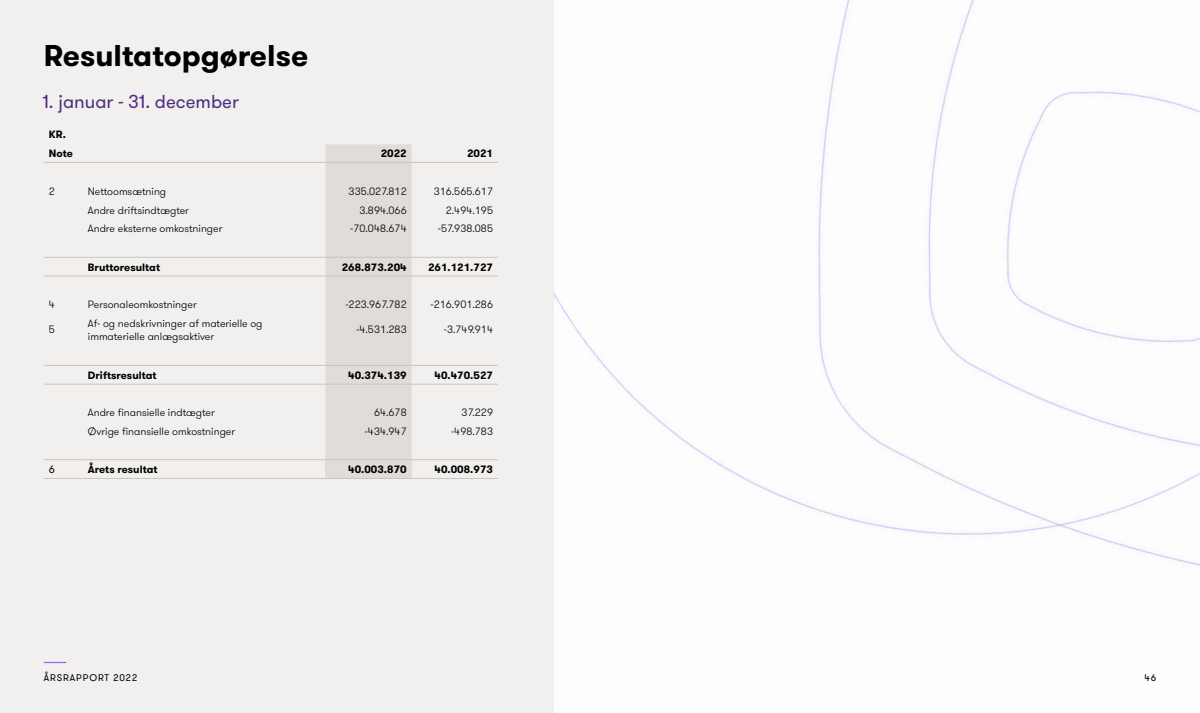
<style>
.page{position:relative;width:1200px;height:713px;background:#fff}
.page>*{position:absolute;margin:0;border:0;box-sizing:border-box;transform-origin:0 0}
.t1{font:700 30px "GT Walsheim Pro";color:#000}
.t2{font:18.75px "GT Walsheim Pro";color:#4f2d7f}
.t3{font:300 10.62px/13.8px "GT Walsheim Pro";color:#000}
.t4{font:700 10.62px "GT Walsheim Pro";color:#000}
.t5{font:10.62px "GT Walsheim Pro";color:#000}
.t6{font:9.62px "GT Walsheim Pro";letter-spacing:.09em;color:#000}
</style>
<div class="page">
<img style="left:554px;top:0;width:646px;height:566px">
<div style="left:0;top:0;width:554px;height:712px;background:#f2f0ee"></div>
<div style="left:325px;top:144px;width:87px;height:315px;background:#e0dcd7"></div>
<div style="left:325px;top:459px;width:87px;height:19px;background:#e0dcd7"></div>
<hr style="left:44px;top:162px;width:39px;height:1px;background:#ccc4bd">
<hr style="left:83px;top:162px;width:242px;height:1px;background:#ccc4bd">
<hr style="left:325px;top:162px;width:87px;height:1px;background:#ccc4bd">
<hr style="left:412px;top:162px;width:86px;height:1px;background:#ccc4bd">
<hr style="left:44px;top:257px;width:39px;height:1px;background:#ccc4bd">
<hr style="left:83px;top:257px;width:242px;height:1px;background:#ccc4bd">
<hr style="left:325px;top:257px;width:87px;height:1px;background:#ccc4bd">
<hr style="left:412px;top:257px;width:86px;height:1px;background:#ccc4bd">
<hr style="left:44px;top:276px;width:39px;height:1px;background:#ccc4bd">
<hr style="left:83px;top:276px;width:242px;height:1px;background:#ccc4bd">
<hr style="left:325px;top:276px;width:87px;height:1px;background:#ccc4bd">
<hr style="left:412px;top:276px;width:86px;height:1px;background:#ccc4bd">
<hr style="left:44px;top:365px;width:39px;height:1px;background:#ccc4bd">
<hr style="left:83px;top:365px;width:242px;height:1px;background:#ccc4bd">
<hr style="left:325px;top:365px;width:87px;height:1px;background:#ccc4bd">
<hr style="left:412px;top:365px;width:86px;height:1px;background:#ccc4bd">
<hr style="left:44px;top:384px;width:39px;height:1px;background:#ccc4bd">
<hr style="left:83px;top:384px;width:242px;height:1px;background:#ccc4bd">
<hr style="left:325px;top:384px;width:87px;height:1px;background:#ccc4bd">
<hr style="left:412px;top:384px;width:86px;height:1px;background:#ccc4bd">
<hr style="left:44px;top:459px;width:39px;height:1px;background:#ccc4bd">
<hr style="left:83px;top:459px;width:242px;height:1px;background:#ccc4bd">
<hr style="left:325px;top:459px;width:87px;height:1px;background:#ccc4bd">
<hr style="left:412px;top:459px;width:86px;height:1px;background:#ccc4bd">
<hr style="left:44px;top:478px;width:39px;height:1px;background:#ccc4bd">
<hr style="left:83px;top:478px;width:242px;height:1px;background:#ccc4bd">
<hr style="left:325px;top:478px;width:87px;height:1px;background:#ccc4bd">
<hr style="left:412px;top:478px;width:86px;height:1px;background:#ccc4bd">
<h1 class="t1" style="left:44px;top:36px;width:266px">Resultatopgørelse</h1>
<h2 class="t2" style="left:42px;top:90px;width:198px">1. januar - 31. december</h2>
<p class="t4" style="left:49px;top:147px;width:26px">Note</p>
<p class="t4" style="left:381px;top:147px;width:28px">2022</p>
<p class="t4" style="left:467px;top:147px;width:28px">2021</p>
<p class="t3" style="left:49px;top:185px;width:8px">2</p>
<p class="t3" style="left:88px;top:185px;width:80px">Nettoomsætning</p>
<p class="t3" style="left:349px;top:185px;width:60px">335.027.812</p>
<p class="t3" style="left:434px;top:185px;width:61px">316.565.617</p>
<p class="t3" style="left:88px;top:203px;width:103px">Andre driftsindtægter</p>
<p class="t3" style="left:359px;top:203px;width:49px">3.894.066</p>
<p class="t3" style="left:446px;top:203px;width:49px">2.494.195</p>
<p class="t3" style="left:88px;top:222px;width:136px">Andre eksterne omkostninger</p>
<p class="t3" style="left:350px;top:222px;width:58px">-70.048.674</p>
<p class="t3" style="left:438px;top:222px;width:57px">-57.938.085</p>
<p class="t4" style="left:88px;top:260px;width:74px">Bruttoresultat</p>
<p class="t4" style="left:342px;top:260px;width:67px">268.873.204</p>
<p class="t4" style="left:428px;top:260px;width:67px">261.121.727</p>
<p class="t3" style="left:49px;top:298px;width:8px">4</p>
<p class="t3" style="left:88px;top:298px;width:110px">Personaleomkostninger</p>
<p class="t3" style="left:345px;top:298px;width:63px">-223.967.782</p>
<p class="t3" style="left:431px;top:298px;width:64px">-216.901.286</p>
<p class="t3" style="left:49px;top:323px;width:8px">5</p>
<p class="t3" style="left:88px;top:316px;width:176px">Af- og nedskrivninger af materielle og immaterielle anlægsaktiver</p>
<p class="t3" style="left:356px;top:323px;width:52px">-4.531.283</p>
<p class="t3" style="left:444px;top:323px;width:51px">-3.749.914</p>
<p class="t4" style="left:88px;top:368px;width:70px">Driftsresultat</p>
<p class="t4" style="left:348px;top:368px;width:60px">40.374.139</p>
<p class="t4" style="left:435px;top:368px;width:60px">40.470.527</p>
<p class="t3" style="left:88px;top:406px;width:128px">Andre finansielle indtægter</p>
<p class="t3" style="left:374px;top:406px;width:34px">64.678</p>
<p class="t3" style="left:462px;top:406px;width:33px">37.229</p>
<p class="t3" style="left:88px;top:424px;width:149px">Øvrige finansielle omkostninger</p>
<p class="t3" style="left:365px;top:424px;width:43px">-434.947</p>
<p class="t3" style="left:451px;top:424px;width:43px">-498.783</p>
<p class="t5" style="left:49px;top:462px;width:8px">6</p>
<p class="t4" style="left:88px;top:462px;width:71px">Årets resultat</p>
<p class="t4" style="left:348px;top:462px;width:60px">40.003.870</p>
<p class="t4" style="left:435px;top:462px;width:60px">40.008.973</p>
<p class="t4" style="left:49px;top:127px;width:19px">KR.</p>
<p class="t6" style="left:44px;top:671px;width:95px">ÅRSRAPPORT 2022</p>
<p class="t6" style="left:1144px;top:671px;width:13px">46</p>
</div>
